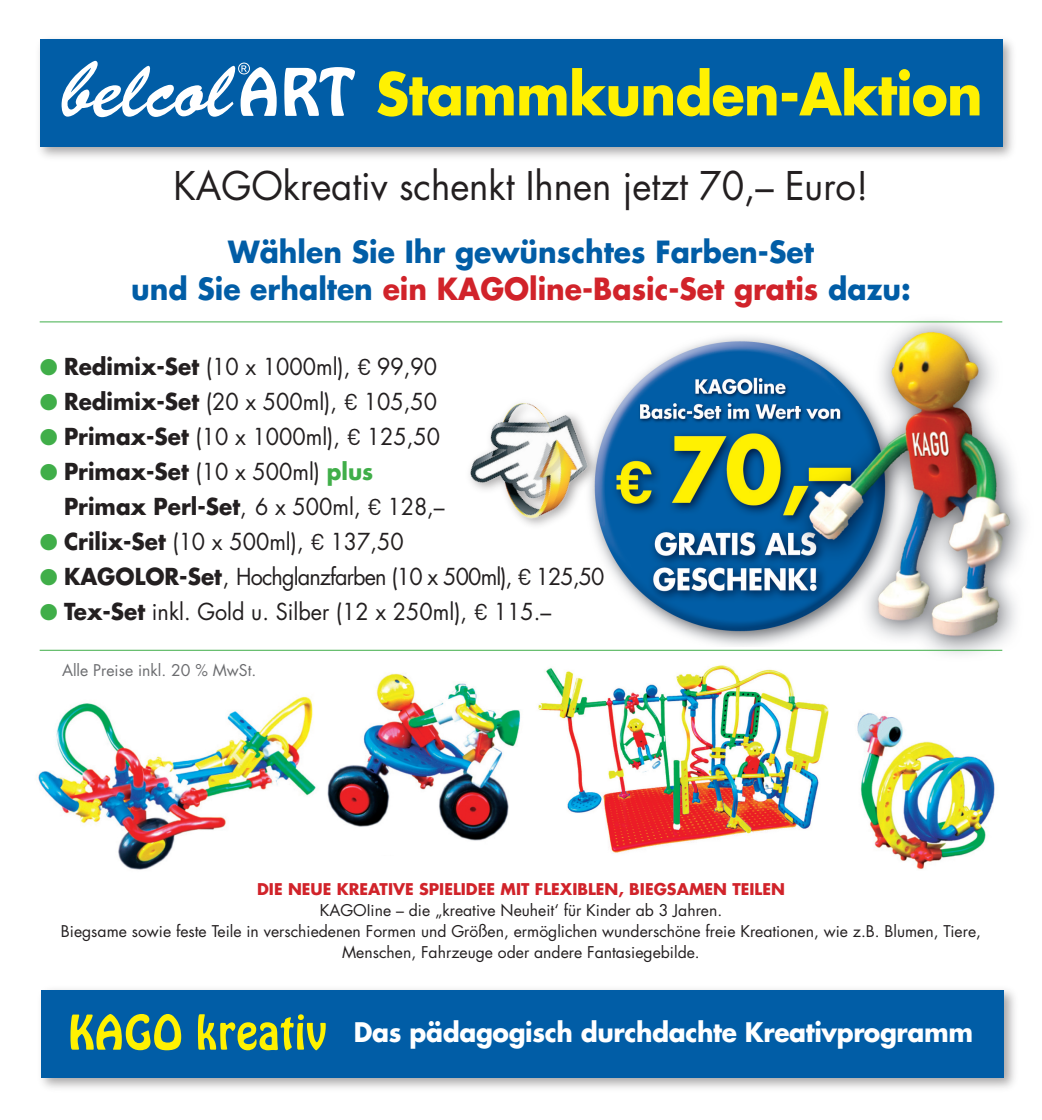
<style>
.page{position:relative;width:1042px;height:1120px;background:#fff}
.page>*{position:absolute;margin:0;border:0;box-sizing:border-box;transform-origin:0 0}
.t1{font:38.5px "Futura";color:#231f20;scale:.95 1}
.t2{font:700 29.75px/36.8px "Futura";color:#015da6;text-align:center;scale:.95 1}
.t3{font:700 26.25px "Futura";letter-spacing:-.015em;color:#fff;scale:.95 1}
.t4{font:22.75px "Futura";color:#231f20;scale:.95 1}
.t5{font:700 22.75px "Futura";color:#231f20;scale:.95 1}
.t6{font:22.75px "Futura";letter-spacing:-.04em;color:#231f20;scale:.95 1}
.t7{font:15.75px/21px "Futura";color:#231f20;text-align:center}
.t8{font:700 15.75px "Futura";color:#d1232a}
.t9{font:15.75px "Futura";color:#6c6d70}
.s1{color:#d1232a}
.s2{color:#40ae49}
.s3{font-weight:700}
.s4{font-family:"DIN"}
.s5{font-weight:400}
.s6{color:#fff}
.s7{font-family:"DIN";font-weight:400}
</style>
<div class="page">
<img style="left:515px;top:321px;width:510px;height:334px">
<div style="left:33px;top:33px;width:986px;height:131px;background:#231f20;opacity:.4"></div>
<div style="left:40px;top:40px;width:962px;height:107px;background:#015da6"></div>
<svg style="left:62px;top:61px;width:215px;height:56px"></svg>
<svg style="left:284px;top:67px;width:71px;height:49px"></svg>
<svg style="left:377px;top:68px;width:602px;height:49px"></svg>
<div style="left:35px;top:984px;width:986px;height:111px;background:#231f20;opacity:.4"></div>
<div style="left:42px;top:990px;width:962px;height:88px;background:#015da6"></div>
<svg style="left:70px;top:1014px;width:111px;height:36px"></svg>
<svg style="left:198px;top:1014px;width:128px;height:36px"></svg>
<img style="left:38px;top:696px;width:278px;height:174px">
<img style="left:327px;top:673px;width:194px;height:168px">
<img style="left:535px;top:647px;width:312px;height:206px">
<img style="left:838px;top:698px;width:157px;height:172px">
<hr style="left:40px;top:321px;width:962px;height:1px;background:#40ae49">
<hr style="left:40px;top:650px;width:962px;height:1px;background:#40ae49">
<img style="left:469px;top:375px;width:143px;height:161px">
<h1 class="t1" style="left:173px;top:159px;width:733px">KAGOkreativ schenkt Ihnen jetzt 70,– Euro!</h1>
<h2 class="t2" style="left:131px;top:233px;width:822px">Wählen Sie Ihr gewünschtes Farben-Set<br>und Sie erhalten <span class="s1">ein KAGOline-Basic-Set gratis</span> dazu:</h2>
<h3 class="t4" style="left:40px;top:351px;width:420px"><span class="s2">●</span> <span class="s3">Redimix-Set</span> (10 x 1000ml), <span class="s4">€</span> 99,90</h3>
<h3 class="t4" style="left:40px;top:386px;width:420px"><span class="s2">●</span> <span class="s3">Redimix-Set</span> (20 x 500ml), <span class="s4">€</span> 105,50</h3>
<h3 class="t4" style="left:40px;top:421px;width:423px"><span class="s2">●</span> <span class="s3">Primax-Set</span> (10 x 1000ml), <span class="s4">€</span> 125,50</h3>
<h3 class="t5" style="left:40px;top:456px;width:353px"><span class="s2">●</span> Primax-Set <span class="s5">(10 x 500ml)</span> <span class="s2">plus</span></h3>
<h3 class="t5" style="left:40px;top:491px;width:428px"><span class="s6">●</span> Primax Perl-Set<span class="s5">, 6 x 500ml,</span> <span class="s7">€</span> <span class="s5">128,–</span></h3>
<h3 class="t4" style="left:40px;top:526px;width:385px"><span class="s2">●</span> <span class="s3">Crilix-Set</span> (10 x 500ml), <span class="s4">€</span> 137,50</h3>
<h3 class="t6" style="left:40px;top:561px;width:596px"><span class="s2">●</span> <span class="s3">KAGOLOR-Set</span>, Hochglanzfarben (10 x 500ml), <span class="s4">€</span> 125,50</h3>
<h3 class="t4" style="left:40px;top:596px;width:540px"><span class="s2">●</span> <span class="s3">Tex-Set</span> inkl. Gold u. Silber (12 x 250ml), <span class="s4">€</span> 115.–</h3>
<p class="t9" style="left:62px;top:659px;width:196px">Alle Preise inkl. 20 % MwSt.</p>
<p class="t8" style="left:257px;top:878px;width:529px">DIE NEUE KREATIVE SPIELIDEE MIT FLEXIBLEN, BIEGSAMEN TEILEN</p>
<p class="t7" style="left:61px;top:900px;width:921px">KAGOIine – die „kreative Neuheit‘ für Kinder ab 3 Jahren.<br>Biegsame sowie feste Teile in verschiedenen Formen und Größen, ermöglichen wunderschöne freie Kreationen, wie z.B. Blumen, Tiere,<br>Menschen, Fahrzeuge oder andere Fantasiegebilde.</p>
<h3 class="t3" style="left:354px;top:1014px;width:653px">Das pädagogisch durchdachte Kreativprogramm</h3>
</div>
